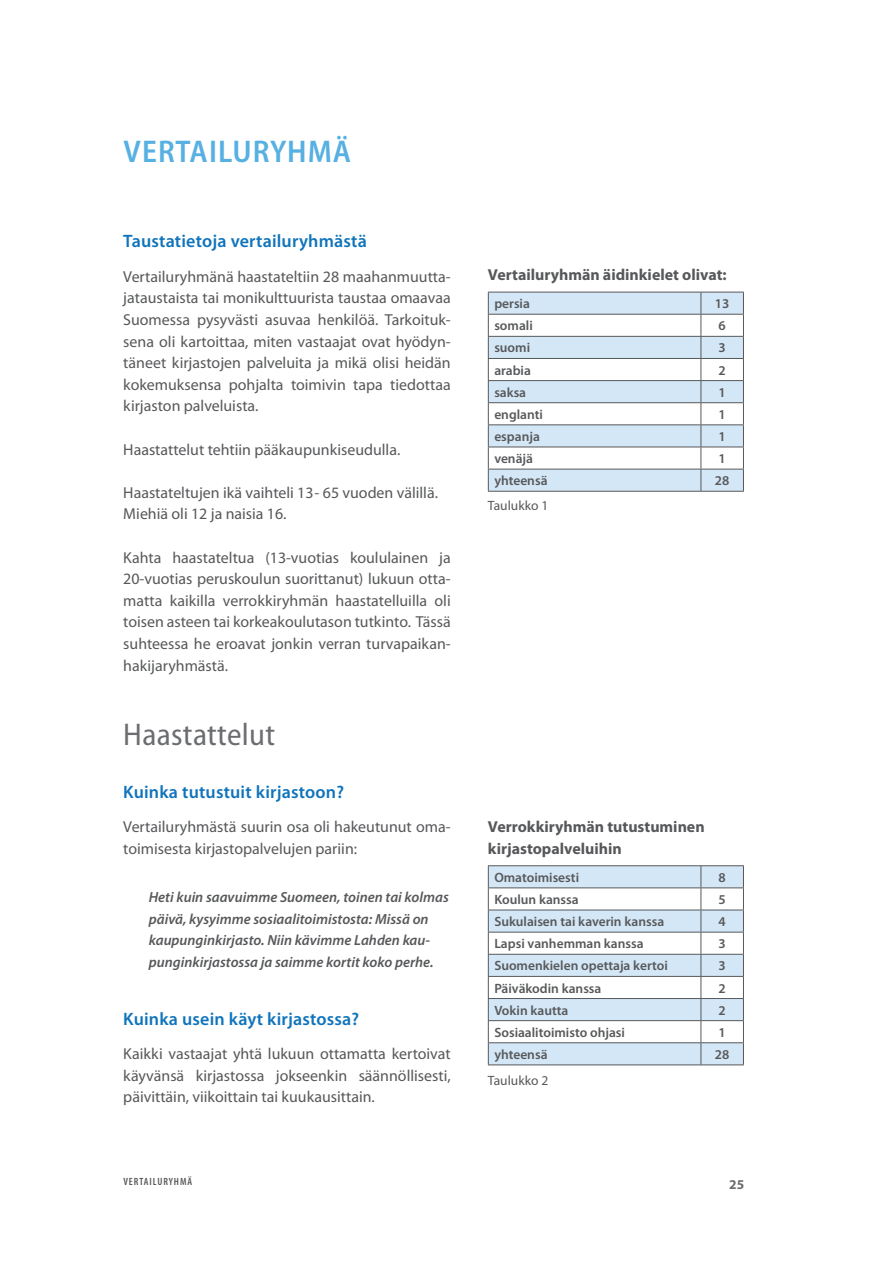
<style>
.page{position:relative;width:893px;height:1263px;background:#fff}
.page>*{position:absolute;margin:0;border:0;box-sizing:border-box;transform-origin:0 0}
.t1{font:600 semi-condensed 31.5px "Myriad Pro";letter-spacing:.03em;color:#57b0e2}
.t2{font:semi-condensed 31.5px "Myriad Pro";letter-spacing:.01em;color:#6c6d70}
.t3{font:600 18px "Myriad Pro";letter-spacing:.01em;color:#1074bc}
.t4{font:15.9px/21.6px "Myriad Pro";color:#57585a;text-align:justify}
.t5{font:700 15.9px/21.6px "Myriad Pro";color:#57585a}
.t6{font:italic 600 14.7px/21.6px "Myriad Pro";color:#57585a}
.t7{font:600 13.5px "Myriad Pro";color:#57585a}
.t8{font:13.5px "Myriad Pro";color:#57585a}
.t9{font:700 13.5px "Myriad Pro";color:#6c6d70}
.t10{font:600 condensed 10.5px "Myriad Pro";letter-spacing:.09em;color:#57585a}
</style>
<div class="page">
<svg style="left:489px;top:293px;width:254px;height:198px;fill:#d4e7f6"></svg>
<hr style="left:488px;top:292px;width:213px;height:1px;background:#57585a">
<hr style="left:701px;top:292px;width:43px;height:1px;background:#57585a">
<hr style="left:488px;top:314px;width:213px;height:1px;background:#57585a">
<hr style="left:701px;top:314px;width:43px;height:1px;background:#57585a">
<hr style="left:488px;top:336px;width:213px;height:1px;background:#57585a">
<hr style="left:701px;top:336px;width:43px;height:1px;background:#57585a">
<hr style="left:488px;top:358px;width:213px;height:1px;background:#57585a">
<hr style="left:701px;top:358px;width:43px;height:1px;background:#57585a">
<hr style="left:488px;top:380px;width:213px;height:1px;background:#57585a">
<hr style="left:701px;top:380px;width:43px;height:1px;background:#57585a">
<hr style="left:488px;top:402px;width:213px;height:1px;background:#57585a">
<hr style="left:701px;top:402px;width:43px;height:1px;background:#57585a">
<hr style="left:488px;top:424px;width:213px;height:1px;background:#57585a">
<hr style="left:701px;top:424px;width:43px;height:1px;background:#57585a">
<hr style="left:488px;top:447px;width:213px;height:1px;background:#57585a">
<hr style="left:701px;top:447px;width:43px;height:1px;background:#57585a">
<hr style="left:488px;top:469px;width:213px;height:1px;background:#57585a">
<svg style="left:488px;top:292px;width:1px;height:199px"></svg>
<hr style="left:701px;top:469px;width:43px;height:1px;background:#57585a">
<svg style="left:701px;top:292px;width:1px;height:199px"></svg>
<svg style="left:743px;top:292px;width:1px;height:199px"></svg>
<hr style="left:488px;top:491px;width:213px;height:1px;background:#57585a">
<hr style="left:701px;top:491px;width:43px;height:1px;background:#57585a">
<svg style="left:489px;top:866px;width:254px;height:198px;fill:#d4e7f6"></svg>
<hr style="left:488px;top:865px;width:213px;height:1px;background:#57585a">
<hr style="left:701px;top:865px;width:43px;height:1px;background:#57585a">
<hr style="left:488px;top:887px;width:213px;height:1px;background:#57585a">
<hr style="left:701px;top:887px;width:43px;height:1px;background:#57585a">
<hr style="left:488px;top:910px;width:213px;height:1px;background:#57585a">
<hr style="left:701px;top:910px;width:43px;height:1px;background:#57585a">
<hr style="left:488px;top:932px;width:213px;height:1px;background:#57585a">
<hr style="left:701px;top:932px;width:43px;height:1px;background:#57585a">
<hr style="left:488px;top:954px;width:213px;height:1px;background:#57585a">
<hr style="left:701px;top:954px;width:43px;height:1px;background:#57585a">
<hr style="left:488px;top:976px;width:213px;height:1px;background:#57585a">
<hr style="left:701px;top:976px;width:43px;height:1px;background:#57585a">
<hr style="left:488px;top:998px;width:213px;height:1px;background:#57585a">
<hr style="left:701px;top:998px;width:43px;height:1px;background:#57585a">
<hr style="left:488px;top:1020px;width:213px;height:1px;background:#57585a">
<hr style="left:701px;top:1020px;width:43px;height:1px;background:#57585a">
<hr style="left:488px;top:1042px;width:213px;height:1px;background:#57585a">
<svg style="left:488px;top:866px;width:1px;height:198px"></svg>
<hr style="left:701px;top:1042px;width:43px;height:1px;background:#57585a">
<svg style="left:701px;top:866px;width:1px;height:198px"></svg>
<svg style="left:743px;top:866px;width:1px;height:198px"></svg>
<hr style="left:488px;top:1064px;width:213px;height:1px;background:#57585a">
<hr style="left:701px;top:1064px;width:43px;height:1px;background:#57585a">
<h1 class="t1" style="left:124px;top:134px;width:229px">VERTAILURYHMÄ</h1>
<p class="t3" style="left:123px;top:231px;width:245px">Taustatietoja vertailuryhmästä</p>
<p class="t4" style="left:123px;top:266px;width:329px">Vertailuryhmänä haastateltiin 28 maahanmuutta&shy;jataustaista tai monikulttuurista taustaa omaavaa Suomessa pysyvästi asuvaa henkilöä. Tarkoituk&shy;sena oli kartoittaa, miten vastaajat ovat hyödyn&shy;täneet kirjastojen palveluita ja mikä olisi heidän kokemuksensa pohjalta toimivin tapa tiedottaa kirjaston palveluista.</p>
<p class="t4" style="left:123px;top:439px;width:279px">Haastattelut tehtiin pääkaupunkiseudulla.</p>
<p class="t4" style="left:123px;top:482px;width:316px">Haastateltujen ikä vaihteli 13- 65 vuoden välillä.<br>Miehiä oli 12 ja naisia 16.</p>
<p class="t4" style="left:123px;top:547px;width:329px">Kahta haastateltua (13-vuotias koululainen ja 20-vuotias peruskoulun suorittanut) lukuun otta&shy;matta kaikilla verrokkiryhmän haastatelluilla oli toisen asteen tai korkeakoulutason tutkinto. Tässä suhteessa he eroavat jonkin verran turvapaikan&shy;hakijaryhmästä.</p>
<h1 class="t2" style="left:123px;top:718px;width:153px">Haastattelut</h1>
<p class="t3" style="left:123px;top:782px;width:222px">Kuinka tutustuit kirjastoon?</p>
<p class="t4" style="left:123px;top:816px;width:329px">Vertailuryhmästä suurin osa oli hakeutunut oma&shy;toimisesta kirjastopalvelujen pariin:</p>
<p class="t6" style="left:149px;top:887px;width:302px">Heti kuin saavuimme Suomeen, toinen tai kolmas päivä, kysyimme sosiaalitoimistosta: Missä on kaupunginkirjasto. Niin kävimme Lahden kau&shy;punginkirjastossa ja saimme kortit koko perhe.</p>
<p class="t3" style="left:123px;top:1009px;width:238px">Kuinka usein käyt kirjastossa?</p>
<p class="t4" style="left:123px;top:1043px;width:329px">Kaikki vastaajat yhtä lukuun ottamatta kertoivat käyvänsä kirjastossa jokseenkin säännöllisesti, päivittäin, viikoittain tai kuukausittain.</p>
<p class="t5" style="left:488px;top:264px;width:240px">Vertailuryhmän äidinkielet olivat:</p>
<p class="t7" style="left:494px;top:296px;width:37px">persia</p>
<p class="t7" style="left:715px;top:296px;width:16px">13</p>
<p class="t7" style="left:494px;top:318px;width:40px">somali</p>
<p class="t7" style="left:719px;top:318px;width:9px">6</p>
<p class="t7" style="left:494px;top:340px;width:37px">suomi</p>
<p class="t7" style="left:719px;top:340px;width:9px">3</p>
<p class="t7" style="left:494px;top:363px;width:38px">arabia</p>
<p class="t7" style="left:719px;top:363px;width:9px">2</p>
<p class="t7" style="left:494px;top:385px;width:33px">saksa</p>
<p class="t7" style="left:719px;top:385px;width:9px">1</p>
<p class="t7" style="left:494px;top:407px;width:50px">englanti</p>
<p class="t7" style="left:719px;top:407px;width:9px">1</p>
<p class="t7" style="left:494px;top:429px;width:47px">espanja</p>
<p class="t7" style="left:719px;top:429px;width:9px">1</p>
<p class="t7" style="left:494px;top:451px;width:40px">venäjä</p>
<p class="t7" style="left:719px;top:451px;width:9px">1</p>
<p class="t7" style="left:494px;top:473px;width:55px">yhteensä</p>
<p class="t7" style="left:715px;top:473px;width:16px">28</p>
<p class="t8" style="left:488px;top:498px;width:62px">Taulukko 1</p>
<p class="t5" style="left:488px;top:816px;width:218px">Verrokkiryhmän tutustuminen kirjastopalveluihin</p>
<p class="t7" style="left:494px;top:870px;width:86px">Omatoimisesti</p>
<p class="t7" style="left:719px;top:870px;width:9px">8</p>
<p class="t7" style="left:494px;top:892px;width:86px">Koulun kanssa</p>
<p class="t7" style="left:719px;top:892px;width:9px">5</p>
<p class="t7" style="left:494px;top:914px;width:171px">Sukulaisen tai kaverin kanssa</p>
<p class="t7" style="left:719px;top:914px;width:9px">4</p>
<p class="t7" style="left:494px;top:936px;width:151px">Lapsi vanhemman kanssa</p>
<p class="t7" style="left:719px;top:936px;width:9px">3</p>
<p class="t7" style="left:494px;top:958px;width:175px">Suomenkielen opettaja kertoi</p>
<p class="t7" style="left:719px;top:958px;width:9px">3</p>
<p class="t7" style="left:494px;top:980px;width:109px">Päiväkodin kanssa</p>
<p class="t7" style="left:719px;top:980px;width:9px">2</p>
<p class="t7" style="left:494px;top:1003px;width:76px">Vokin kautta</p>
<p class="t7" style="left:719px;top:1003px;width:9px">2</p>
<p class="t7" style="left:494px;top:1025px;width:132px">Sosiaalitoimisto ohjasi</p>
<p class="t7" style="left:719px;top:1025px;width:9px">1</p>
<p class="t7" style="left:494px;top:1047px;width:55px">yhteensä</p>
<p class="t7" style="left:715px;top:1047px;width:16px">28</p>
<p class="t8" style="left:488px;top:1073px;width:62px">Taulukko 2</p>
<p class="t10" style="left:123px;top:1176px;width:70px">VERTAILURYHMÄ</p>
<p class="t9" style="left:729px;top:1176px;width:16px">25</p>
</div>
